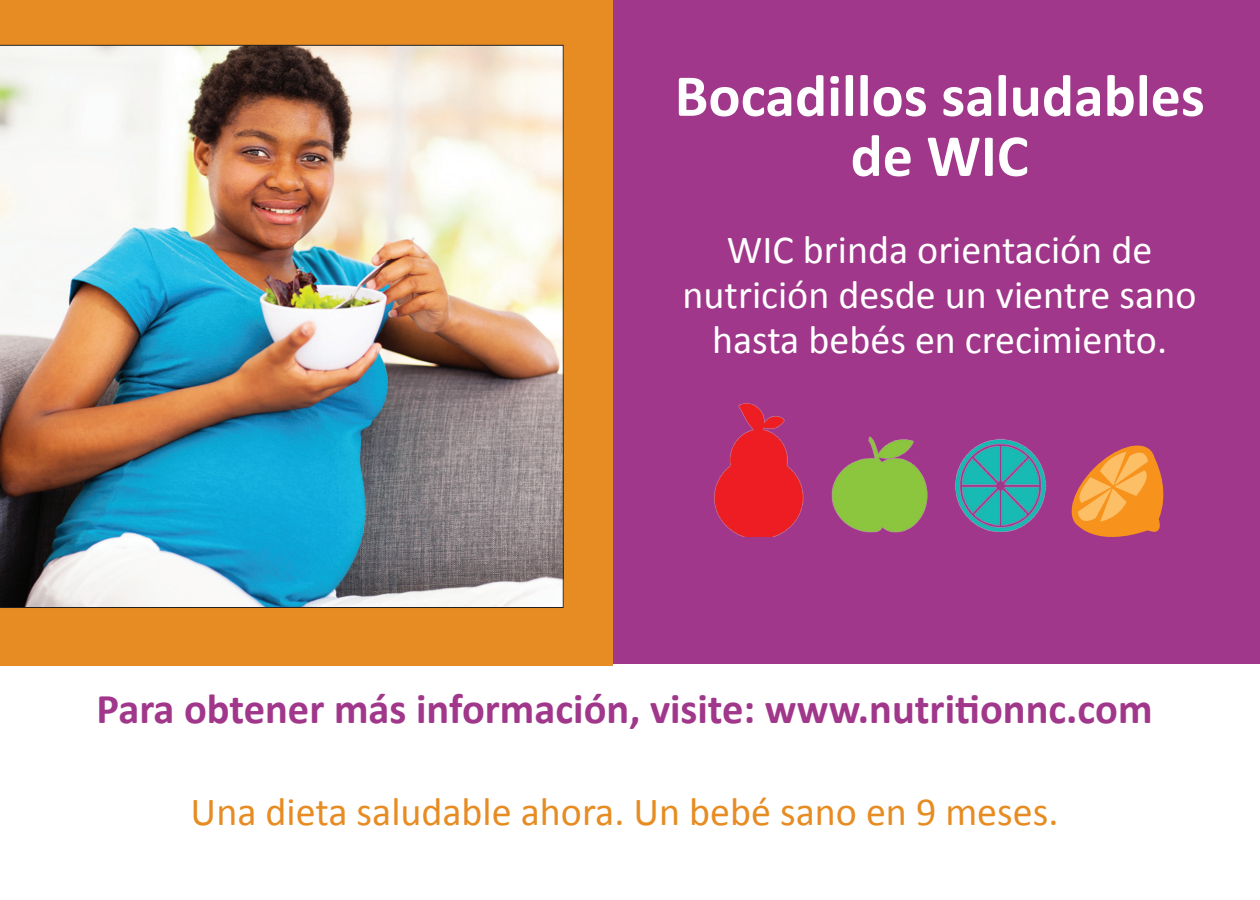
<style>
.page{position:relative;width:1260px;height:900px;background:#fff}
.page>*{position:absolute;margin:0;border:0;box-sizing:border-box;transform-origin:0 0}
.t1{font:700 60px/60px "Calibri";color:#fff;text-align:center}
.t2{font:700 42.5px "Calibri";color:#a0378a}
.t3{font:40px/45px "Calibri";color:#fff;text-align:center}
.t4{font:40px "Calibri";color:#e78c23}
</style>
<div class="page">
<div style="left:0;top:0;width:1260px;height:664px;background:#a0378a"></div>
<div style="left:0;top:0;width:613px;height:666px;background:#e78c23"></div>
<img style="left:0;top:45px;width:564px;height:563px">
<svg style="left:1072px;top:446px;width:91px;height:91px"></svg>
<img style="left:955px;top:439px;width:92px;height:93px">
<img style="left:714px;top:404px;width:90px;height:133px">
<img style="left:831px;top:436px;width:97px;height:97px">
<h1 class="t1" style="left:675px;top:66px;width:532px">Bocadillos saludables de WIC</h1>
<p class="t3" style="left:683px;top:227px;width:515px">WIC brinda orientación de nutrición desde un vientre sano hasta bebés en crecimiento.</p>
<p class="t2" style="left:97px;top:681px;width:1057px">Para obtener más información, visite: www.nutritionnc.com</p>
<p class="t4" style="left:191px;top:786px;width:869px">Una dieta saludable ahora. Un bebé sano en 9 meses.</p>
</div>
